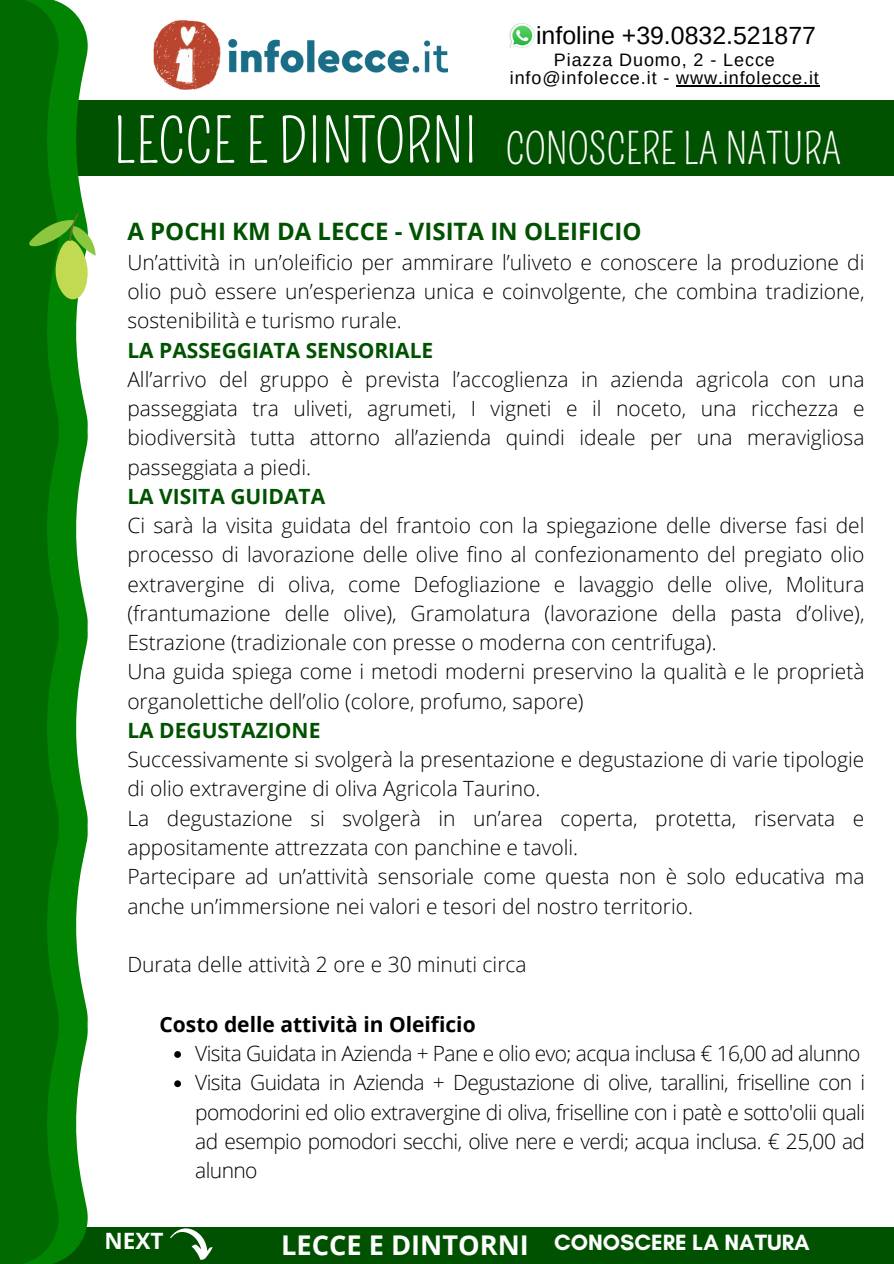
<style>
.page{position:relative;width:894px;height:1264px;background:#fff}
.page>*{position:absolute;margin:0;border:0;box-sizing:border-box;transform-origin:0 0}
.t1{font:60px "Pompiere";color:#fff}
.t2{font:42px "Pompiere";color:#fff}
.t3{font:700 27.15px "Open Sans";color:#fff}
.t4{font:24.9px "Arimo";color:#000}
.t5{font:700 24px "Open Sans";color:#005201}
.t6{font:700 22.5px "Glacial Indifference";color:#fff}
.t7{font:700 22.5px "Open Sans";color:#fff}
.t8{font:300 21px/29.2px "Open Sans";color:#000;text-align:justify}
.t9{font:300 21px "Open Sans";letter-spacing:-.03em;color:#000}
.t10{font:700 21px "Open Sans";color:#005201}
.t11{font:700 21px "Open Sans";color:#000}
.t12{font:18px "Arimo";letter-spacing:.05em;color:#000}
</style>
<div class="page">
<div style="left:74px;top:100px;width:819px;height:75px;background:#005201"></div>
<img style="left:153px;top:21px;width:294px;height:68px">
<hr style="left:676px;top:85px;width:143px;height:1px;background:#000">
<div style="left:0;top:1227px;width:893px;height:36px;background:#005201"></div>
<svg style="left:59px;top:357px;width:29px;height:153px;fill:#008401"></svg>
<svg style="left:59px;top:510px;width:29px;height:198px;fill:#008401"></svg>
<svg style="left:59px;top:708px;width:29px;height:198px;fill:#008401"></svg>
<svg style="left:59px;top:906px;width:29px;height:355px;fill:#008401"></svg>
<svg style="left:59px;top:2px;width:29px;height:355px;fill:#008401"></svg>
<div style="left:0;top:312px;width:59px;height:435px;background:#016b02"></div>
<div style="left:0;top:708px;width:59px;height:435px;background:#016b02"></div>
<div style="left:0;top:906px;width:59px;height:357px;background:#016b02"></div>
<div style="left:0;top:0;width:59px;height:357px;background:#016b02"></div>
<img style="left:509px;top:23px;width:26px;height:25px">
<svg style="left:510px;top:24px;width:24px;height:24px"></svg>
<svg style="left:174px;top:1051px;width:7px;height:6px"></svg>
<svg style="left:174px;top:1080px;width:7px;height:7px"></svg>
<svg style="left:170px;top:1228px;width:42px;height:31px"></svg>
<svg style="left:29px;top:212px;width:67px;height:94px"></svg>
<p class="t1" style="left:113px;top:107px;width:366px">LECCE E DINTORNI</p>
<p class="t4" style="left:536px;top:22px;width:281px">infoline +39.0832.521877</p>
<p class="t12" style="left:553px;top:50px;width:222px">Piazza Duomo, 2 - Lecce</p>
<p class="t12" style="left:509px;top:68px;width:310px">info@infolecce.it - www.infolecce.it</p>
<p class="t2" style="left:505px;top:125px;width:337px">CONOSCERE LA NATURA</p>
<p class="t5" style="left:127px;top:215px;width:515px">A POCHI KM DA LECCE - VISITA IN OLEIFICIO</p>
<p class="t8" style="left:127px;top:247px;width:738px">Un’attività in un’oleificio per ammirare l’uliveto e conoscere la produzione di olio può essere un’esperienza unica e coinvolgente, che combina tradizione, sostenibilità e turismo rurale.</p>
<h4 class="t10" style="left:127px;top:335px;width:307px">LA PASSEGGIATA SENSORIALE</h4>
<p class="t8" style="left:127px;top:364px;width:738px">All’arrivo del gruppo è prevista l’accoglienza in azienda agricola con una passeggiata tra uliveti, agrumeti, I vigneti e il noceto, una ricchezza e biodiversità tutta attorno all’azienda quindi ideale per una meravigliosa passeggiata a piedi.</p>
<p class="t10" style="left:127px;top:481px;width:199px">LA VISITA GUIDATA</p>
<h2 class="t8" style="left:127px;top:510px;width:738px">Ci sarà la visita guidata del frantoio con la spiegazione delle diverse fasi del processo di lavorazione delle olive fino al confezionamento del pregiato olio extravergine di oliva, come Defogliazione e lavaggio delle olive, Molitura (frantumazione delle olive), Gramolatura (lavorazione della pasta d’olive), Estrazione (tradizionale con presse o moderna con centrifuga).</h2>
<h1 class="t8" style="left:127px;top:656px;width:738px">Una guida spiega come i metodi moderni preservino la qualità e le proprietà organolettiche dell’olio (colore, profumo, sapore)</h1>
<p class="t10" style="left:127px;top:715px;width:194px">LA DEGUSTAZIONE</p>
<p class="t8" style="left:127px;top:744px;width:738px">Successivamente si svolgerà la presentazione e degustazione di varie tipologie di olio extravergine di oliva Agricola Taurino.</p>
<p class="t8" style="left:127px;top:803px;width:738px">La degustazione si svolgerà in un’area coperta, protetta, riservata e appositamente attrezzata con panchine e tavoli.</p>
<p class="t8" style="left:127px;top:861px;width:738px">Partecipare ad un’attività sensoriale come questa non è solo educativa ma anche un’immersione nei valori e tesori del nostro territorio.</p>
<p class="t8" style="left:127px;top:949px;width:400px">Durata delle attività 2 ore e 30 minuti circa</p>
<p class="t11" style="left:159px;top:1009px;width:317px">Costo delle attività in Oleificio</p>
<p class="t9" style="left:195px;top:1038px;width:666px">Visita Guidata in Azienda + Pane e olio evo; acqua inclusa € 16,00 ad alunno</p>
<h6 class="t8" style="left:195px;top:1067px;width:671px">Visita Guidata in Azienda + Degustazione di olive, tarallini, friselline con i pomodorini ed olio extravergine di oliva, friselline con i patè e sotto'olii quali ad esempio pomodori secchi, olive nere e verdi; acqua inclusa. € 25,00 ad alunno</h6>
<p class="t7" style="left:104px;top:1224px;width:60px">NEXT</p>
<p class="t3" style="left:281px;top:1225px;width:249px">LECCE E DINTORNI</p>
<p class="t6" style="left:554px;top:1228px;width:257px">CONOSCERE LA NATURA</p>
</div>
